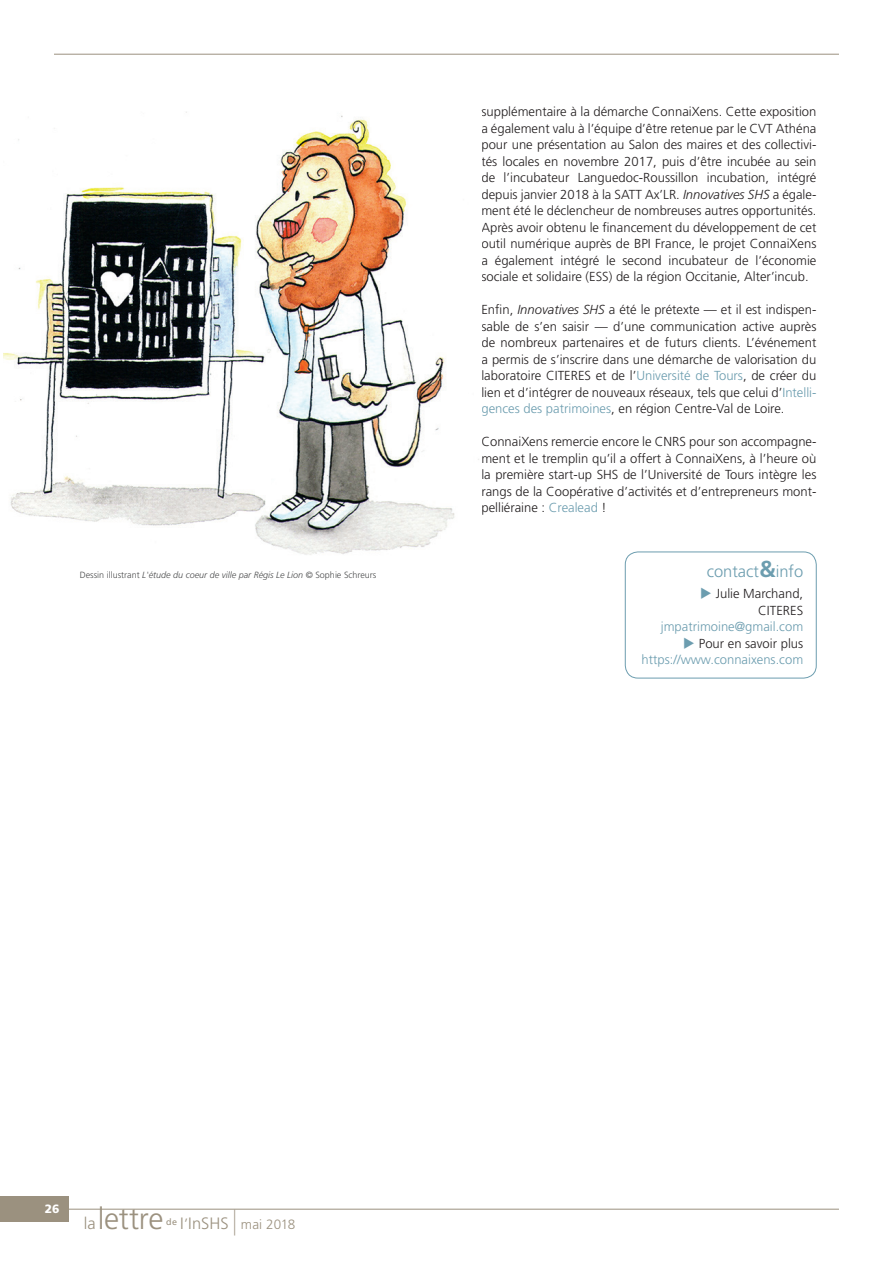
<style>
.page{position:relative;width:893px;height:1263px;background:#fff}
.page>*{position:absolute;margin:0;border:0;box-sizing:border-box;transform-origin:0 0}
.t1{font:300 30.15px "Frutiger LT Std";letter-spacing:-.015em;color:#9b917f}
.t2{font:300 16.5px "Frutiger LT Std";color:#6c9daf}
.t3{font:300 13.5px "Frutiger LT Std";letter-spacing:-.005em;color:#9b917f}
.t4{font:300 13.05px/16.5px "Frutiger LT Std";color:#231f20;text-align:justify}
.t5{font:300 13.05px/16.5px "Frutiger LT Std";color:#6c9daf;text-align:right}
.t6{font:900 12px "Frutiger LT Std";color:#fff}
.t7{font:italic 300 9px "Frutiger LT Std";color:#4b4c4d}
.s1{font-style:normal}
.s2{font-style:italic}
.s3{color:#6c9daf}
.s4{font-weight:700;font-size:23.1px}
.s5{color:#231f20}
.s6{font-size:16.5px}
.s7{font-size:15px}
.s8{font-size:25.95px}
</style>
<div class="page">
<hr style="left:54px;top:54px;width:785px;height:1px;background:#9b917f">
<hr style="left:68px;top:1209px;width:771px;height:1px;background:#9b917f">
<div style="left:0;top:1196px;width:68px;height:26px;background:#9b917f"></div>
<div style="left:625px;top:552px;width:191px;height:126px;border:1px solid #6c9daf;border-radius:13px"></div>
<img style="left:3px;top:112px;width:476px;height:443px">
<p class="t7" style="left:80px;top:569px;width:298px"><span class="s1">Dessin illustrant</span> L'étude du coeur de ville par Régis Le Lion <span class="s1">© Sophie Schreurs</span></p>
<p class="t4" style="left:481px;top:104px;width:337px">supplémentaire à la démarche ConnaiXens. Cette exposition a également valu à l’équipe d’être retenue par le CVT Athéna pour une présentation au Salon des maires et des collectivi&shy;tés locales en novembre 2017, puis d’être incubée au sein de l’incubateur Languedoc-Roussillon incubation, intégré depuis janvier 2018 à la SATT Ax’LR. <span class="s2">Innovatives SHS</span> a égale&shy;ment été le déclencheur de nombreuses autres opportunités.<br>Après avoir obtenu le financement du développement de cet outil numérique auprès de BPI France, le projet ConnaiXens a également intégré le second incubateur de l’économie sociale et solidaire (ESS) de la région Occitanie, Alter’incub.</p>
<p class="t4" style="left:481px;top:302px;width:337px">Enfin, <span class="s2">Innovatives SHS</span> a été le prétexte — et il est indispen&shy;sable de s’en saisir — d’une communication active auprès de nombreux partenaires et de futurs clients. L’événement a permis de s’inscrire dans une démarche de valorisation du laboratoire CITERES et de l’<span class="s3">Université de Tours</span>, de créer du lien et d’intégrer de nouveaux réseaux, tels que celui d’<span class="s3">Intelli&shy;gences des patrimoines</span>, en région Centre-Val de Loire.</p>
<p class="t4" style="left:481px;top:434px;width:337px">ConnaiXens remercie encore le CNRS pour son accompagne&shy;ment et le tremplin qu’il a offert à ConnaiXens, à l’heure où la première start-up SHS</p>
<p class="t4" style="left:481px;top:467px;width:337px;text-indent:142px">de l’Université de Tours intègre les rangs de la Coopérative d’activités et d’entrepreneurs mont&shy;pelliéraine : <span class="s3">Crealead</span> !</p>
<p class="t2" style="left:707px;top:562px;width:98px">contact<span class="s4">&amp;</span>info</p>
<p class="t4" style="left:700px;top:586px;width:104px;text-align:right"><span class="s3">◆</span> Julie Marchand,<br>CITERES</p>
<p class="t5" style="left:661px;top:619px;width:144px">jmpatrimoine@gmail.com</p>
<p class="t5" style="left:641px;top:635px;width:163px">◆ <span class="s5">Pour en savoir plus </span>https://www.connaixens.com</p>
<p class="t6" style="left:45px;top:1202px;width:16px">26</p>
<h1 class="t1" style="left:84px;top:1201px;width:81px"><span class="s6">la</span> lettre</h1>
<p class="t3" style="left:166px;top:1217px;width:131px"><sup>de</sup> <span class="s6">i</span><span class="s7">’</span><span class="s6">inshs</span> <span class="s8">|</span> mai 2018</p>
</div>
